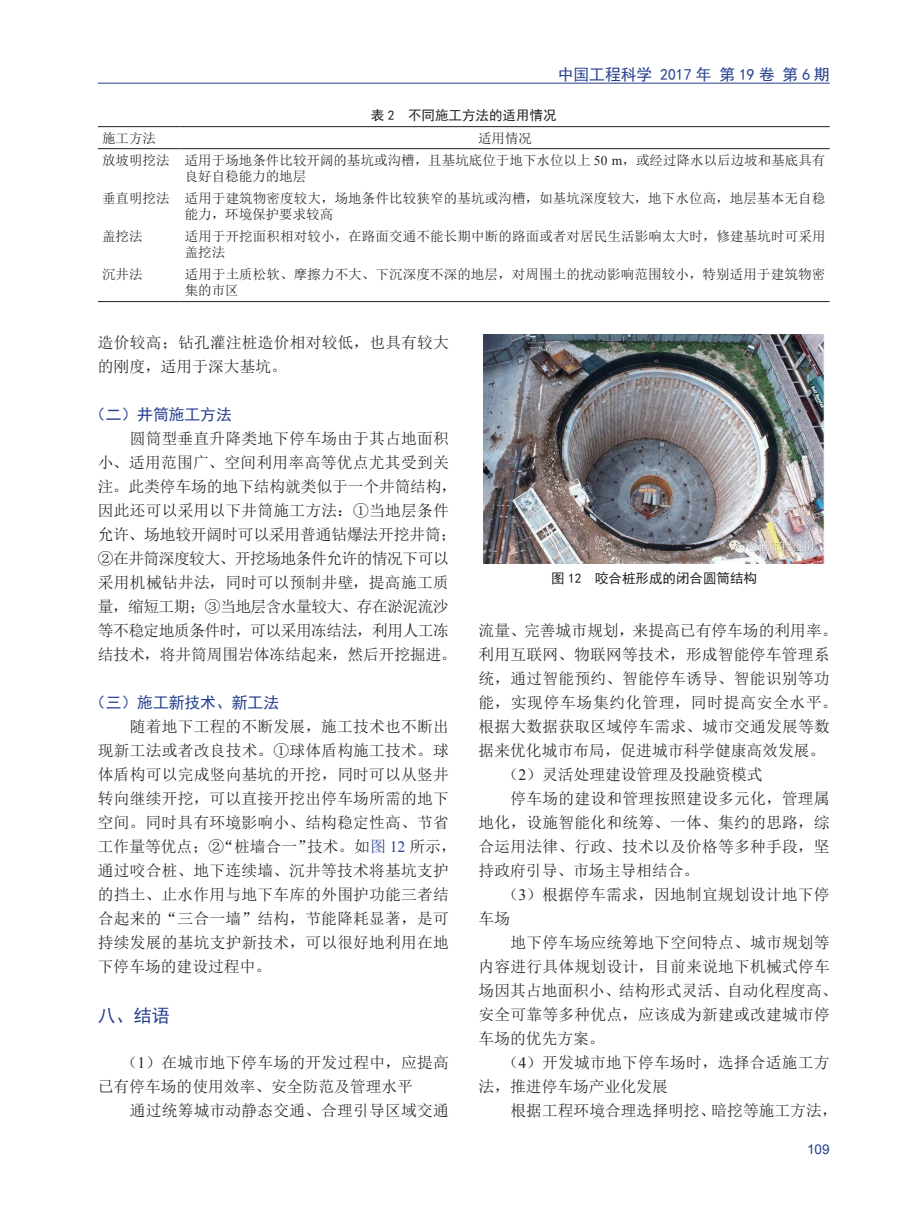
<style>
.page{position:relative;width:919px;height:1217px;background:#fff}
.page>*{position:absolute;margin:0;border:0;box-sizing:border-box;transform-origin:0 0}
.t1{font:18px "Sim Hei";color:#253f8e}
.t2{font:15.75px/24px "Sim Sun";letter-spacing:.015em;color:#231f20}
.t3{font:15.75px/24px "Sim Sun";letter-spacing:-.005em;color:#231f20}
.t4{font:15.75px "Sim Hei";color:#253f8e}
.t5{font:15.75px "Sim Sun";letter-spacing:.045em;color:#231f20}
.t6{font:13.5px/22px "Sim Sun";letter-spacing:.01em;color:#231f20}
.t7{font:13.5px "Sim Hei";color:#231f20}
.t8{font:13.5px "Arial";color:#253f8e}
.s1{font-family:"Times New Roman"}
.s2{color:#253f8e}
.s3{font-family:"Times New Roman";color:#253f8e}
</style>
<div class="page">
<hr style="left:98px;top:83px;width:731px;height:1px;background:#253f8e">
<hr style="left:98px;top:126px;width:82px;height:1px;background:#231f20">
<hr style="left:180px;top:126px;width:649px;height:1px;background:#231f20">
<hr style="left:98px;top:301px;width:82px;height:1px;background:#231f20">
<hr style="left:180px;top:301px;width:649px;height:1px;background:#231f20">
<hr style="left:98px;top:148px;width:82px;height:1px;background:#231f20">
<hr style="left:180px;top:148px;width:649px;height:1px;background:#231f20">
<img style="left:484px;top:334px;width:340px;height:229px">
<p class="t4" style="left:557px;top:66px;width:273px">中国工程科学 2017 年 第 19 卷 第 6 期</p>
<p class="t7" style="left:371px;top:108px;width:187px">表 2 不同施工方法的适用情况</p>
<p class="t6" style="left:102px;top:127px;width:55px">施工方法</p>
<p class="t6" style="left:102px;top:127px;width:724px;text-indent:376px">适用情况<br>放坡明挖法 适用于场地条件比较开阔的基坑或沟槽，且基坑底位于地下水位以上 <span class="s1">50 m</span>，或经过降水以后边坡和基底具有</p>
<p class="t6" style="left:102px;top:165px;width:724px;text-indent:83px">良好自稳能力的地层<br>垂直明挖法 适用于建筑物密度较大，场地条件比较狭窄的基坑或沟槽，如基坑深度较大，地下水位高，地层基本无自稳</p>
<p class="t6" style="left:185px;top:203px;width:150px">能力，环境保护要求较高</p>
<p class="t6" style="left:102px;top:225px;width:42px">盖挖法</p>
<p class="t6" style="left:185px;top:228px;width:642px;line-height:16.2px">适用于开挖面积相对较小，在路面交通不能长期中断的路面或者对居民生活影响太大时，修建基坑时可采用盖挖法</p>
<p class="t6" style="left:102px;top:263px;width:42px">沉井法</p>
<p class="t6" style="left:185px;top:266px;width:642px;line-height:16.2px">适用于土质松软、摩擦力不大、下沉深度不深的地层，对周围土的扰动影响范围较小，特别适用于建筑物密集的市区</p>
<p class="t2" style="left:98px;top:330px;width:352px">造价较高；钻孔灌注桩造价相对较低，也具有较大的刚度，适用于深大基坑。</p>
<p class="t4" style="left:90px;top:406px;width:143px">（二）井筒施工方法</p>
<p class="t3" style="left:98px;top:426px;width:360px;text-indent:32px">圆筒型垂直升降类地下停车场由于其占地面积小、适用范围广、空间利用率高等优点尤其受到关注。此类停车场的地下结构就类似于一个井筒结构，因此还可以采用以下井筒施工方法：①当地层条件允许、场地较开阔时可以采用普通钻爆法开挖井筒；<br>②在井筒深度较大、开挖场地条件允许的情况下可以采用机械钻井法，同时可以预制井壁，提高施工质量，缩短工期；③当地层含水量较大、存在淤泥流沙等不稳定地质条件时，可以采用冻结法，利用人工冻结技术，将井筒周围岩体冻结起来，然后开挖掘进。</p>
<p class="t4" style="left:90px;top:694px;width:191px">（三）施工新技术、新工法</p>
<p class="t2" style="left:98px;top:714px;width:360px;text-indent:32px">随着地下工程的不断发展，施工技术也不断出现新工法或者改良技术。①球体盾构施工技术。球体盾构可以完成竖向基坑的开挖，同时可以从竖井转向继续开挖，可以直接开挖出停车场所需的地下空间。同时具有环境影响小、结构稳定性高、节省工作量等优点；②“桩墙合一”技术。如<span class="s2">图</span> <span class="s3">12</span> 所示，通过咬合桩、地下连续墙、沉井等技术将基坑支护的挡土、止水作用与地下车库的外围护功能三者结合起来的“三合一墙”结构，节能降耗显著，是可持续发展的基坑支护新技术，可以很好地利用在地下停车场的建设过程中。</p>
<p class="t1" style="left:98px;top:1006px;width:73px">八、结语</p>
<p class="t2" style="left:98px;top:1050px;width:352px;text-indent:24px">（<span class="s1">1</span>）在城市地下停车场的开发过程中，应提高已有停车场的使用效率、安全防范及管理水平</p>
<p class="t2" style="left:130px;top:1098px;width:320px">通过统筹城市动静态交通、合理引导区域交通</p>
<p class="t7" style="left:551px;top:571px;width:207px">图 12 咬合桩形成的闭合圆筒结构</p>
<p class="t2" style="left:478px;top:618px;width:360px">流量、完善城市规划，来提高已有停车场的利用率。</p>
<p class="t2" style="left:478px;top:642px;width:352px">利用互联网、物联网等技术，形成智能停车管理系</p>
<p class="t2" style="left:478px;top:666px;width:352px">统，通过智能预约、智能停车诱导、智能识别等功</p>
<p class="t5" style="left:478px;top:694px;width:360px">能，实现停车场集约化管理，同时提高安全水平。</p>
<p class="t2" style="left:478px;top:714px;width:352px">根据大数据获取区域停车需求、城市交通发展等数</p>
<p class="t2" style="left:478px;top:738px;width:348px">据来优化城市布局，促进城市科学健康高效发展。</p>
<p class="t2" style="left:502px;top:762px;width:261px">（<span class="s1">2</span>）灵活处理建设管理及投融资模式</p>
<p class="t2" style="left:510px;top:786px;width:320px">停车场的建设和管理按照建设多元化，管理属</p>
<p class="t2" style="left:478px;top:810px;width:352px">地化，设施智能化和统筹、一体、集约的思路，综</p>
<p class="t2" style="left:478px;top:834px;width:352px">合运用法律、行政、技术以及价格等多种手段，坚</p>
<p class="t2" style="left:478px;top:858px;width:222px">持政府引导、市场主导相结合。</p>
<p class="t2" style="left:502px;top:882px;width:328px">（<span class="s1">3</span>）根据停车需求，因地制宜规划设计地下停</p>
<p class="t2" style="left:478px;top:906px;width:33px">车场</p>
<p class="t2" style="left:510px;top:930px;width:320px">地下停车场应统筹地下空间特点、城市规划等</p>
<p class="t2" style="left:478px;top:954px;width:352px">内容进行具体规划设计，目前来说地下机械式停车</p>
<p class="t2" style="left:478px;top:978px;width:360px">场因其占地面积小、结构形式灵活、自动化程度高、</p>
<p class="t2" style="left:478px;top:1002px;width:352px">安全可靠等多种优点，应该成为新建或改建城市停</p>
<p class="t2" style="left:478px;top:1026px;width:127px">车场的优先方案。</p>
<p class="t2" style="left:502px;top:1050px;width:328px">（<span class="s1">4</span>）开发城市地下停车场时，选择合适施工方</p>
<p class="t2" style="left:478px;top:1074px;width:190px">法，推进停车场产业化发展</p>
<p class="t2" style="left:510px;top:1098px;width:328px">根据工程环境合理选择明挖、暗挖等施工方法，</p>
<p class="t8" style="left:807px;top:1140px;width:24px">109</p>
</div>
